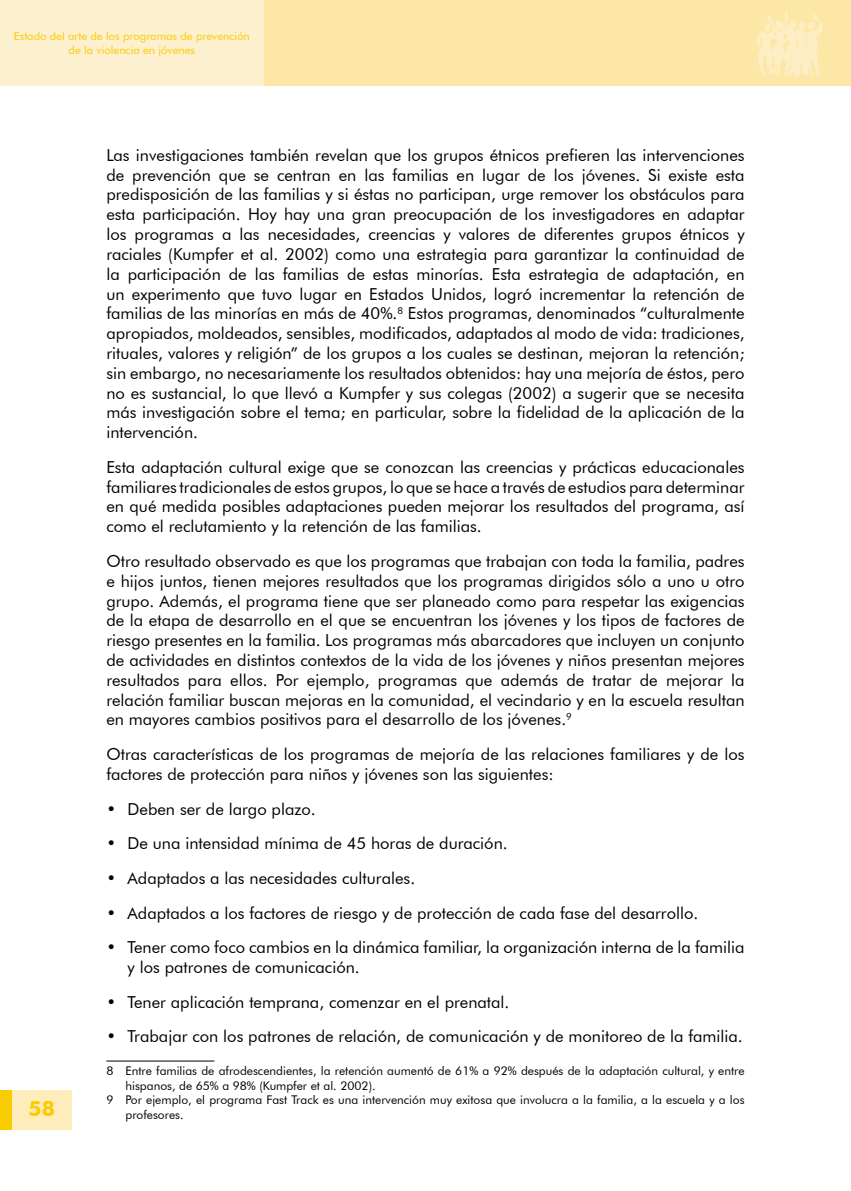
<style>
.page{position:relative;width:851px;height:1191px;background:#fff}
.page>*{position:absolute;margin:0;border:0;box-sizing:border-box;transform-origin:0 0}
.t1{font:700 21px "Futura BT";color:#f8cc00}
.t2{font:16.5px/19.8px "Futura BT";color:#000;text-align:justify}
.t3{font:12px/14.4px "Futura BT";color:#000}
.t4{font:11.25px/13.5px "Futura BT";color:#f8cc00;text-align:center}
</style>
<div class="page">
<div style="left:4px;top:1089px;width:67px;height:40px;background:#feecbb"></div>
<div style="left:0;top:1089px;width:12px;height:40px;background:#f8cc00"></div>
<div style="left:0;top:0;width:850px;height:85px;background:#fde7a6"></div>
<div style="left:0;top:0;width:264px;height:85px;background:#fdf0cf"></div>
<img style="left:757px;top:11px;width:64px;height:65px">
<hr style="left:850px;top:0;width:1px;height:85px;background:#fde7a6">
<hr style="left:106px;top:1060px;width:108px;height:1px;background:#000">
<p class="t4" style="left:14px;top:29px;width:237px">Estado del arte de los programas de prevención de la violencia en jóvenes</p>
<p class="t1" style="left:29px;top:1096px;width:26px">58</p>
<p class="t2" style="left:106px;top:145px;width:639px">Las investigaciones también revelan que los grupos étnicos prefieren las intervenciones de prevención que se centran en las familias en lugar de los jóvenes. Si existe esta predisposición de las familias y si éstas no participan, urge remover los obstáculos para esta participación. Hoy hay una gran preocupación de los investigadores en adaptar los programas a las necesidades, creencias y valores de diferentes grupos étnicos y raciales (Kumpfer et al. 2002) como una estrategia para garantizar la continuidad de la participación de las familias de estas minorías. Esta estrategia de adaptación, en un experimento que tuvo lugar en Estados Unidos, logró incrementar la retención de familias de las minorías en más de 40%. Estos programas, denominados “culturalmente apropiados, moldeados, sensibles, modificados, adaptados al modo de vida: tradiciones, rituales, valores y religión” de los grupos a los cuales se destinan, mejoran la retención; sin embargo, no necesariamente los resultados obtenidos: hay una mejoría de éstos, pero no es sustancial, lo que llevó a Kumpfer y sus colegas (2002) a sugerir que se necesita más investigación sobre el tema; en particular, sobre la fidelidad de la aplicación de la intervención.</p>
<p class="t2" style="left:106px;top:457px;width:639px">Esta adaptación cultural exige que se conozcan las creencias y prácticas educacionales familiares tradicionales de estos grupos, lo que se hace a través de estudios para determinar en qué medida posibles adaptaciones pueden mejorar los resultados del programa, así como el reclutamiento y la retención de las familias.</p>
<p class="t2" style="left:106px;top:551px;width:639px">Otro resultado observado es que los programas que trabajan con toda la familia, padres e hijos juntos, tienen mejores resultados que los programas dirigidos sólo a uno u otro grupo. Además, el programa tiene que ser planeado como para respetar las exigencias de la etapa de desarrollo en el que se encuentran los jóvenes y los tipos de factores de riesgo presentes en la familia. Los programas más abarcadores que incluyen un conjunto de actividades en distintos contextos de la vida de los jóvenes y niños presentan mejores resultados para ellos. Por ejemplo, programas que además de tratar de mejorar la relación familiar buscan mejoras en la comunidad, el vecindario y en la escuela resultan en mayores cambios positivos para el desarrollo de los jóvenes.</p>
<p class="t2" style="left:106px;top:744px;width:639px">Otras características de los programas de mejoría de las relaciones familiares y de los factores de protección para niños y jóvenes son las siguientes:</p>
<p class="t2" style="left:106px;top:798px;width:211px">• Deben ser de largo plazo.</p>
<p class="t2" style="left:106px;top:833px;width:403px">• De una intensidad mínima de 45 horas de duración.</p>
<p class="t2" style="left:106px;top:868px;width:310px">• Adaptados a las necesidades culturales.</p>
<p class="t2" style="left:106px;top:902px;width:593px">• Adaptados a los factores de riesgo y de protección de cada fase del desarrollo.</p>
<p class="t2" style="left:128px;top:937px;width:618px;text-indent:-21px">• Tener como foco cambios en la dinámica familiar, la organización interna de la familia y los patrones de comunicación.</p>
<p class="t2" style="left:106px;top:991px;width:404px">• Tener aplicación temprana, comenzar en el prenatal.</p>
<p class="t2" style="left:106px;top:1026px;width:637px">• Trabajar con los patrones de relación, de comunicación y de monitoreo de la familia.</p>
<p class="t3" style="left:125px;top:1063px;width:620px">Entre familias de afrodescendientes, la retención aumentó de 61% a 92% después de la adaptación cultural, y entre hispanos, de 65% a 98% (Kumpfer et al. 2002).<br>Por ejemplo, el programa Fast Track es una intervención muy exitosa que involucra a la familia, a la escuela y a los profesores.</p>
</div>
